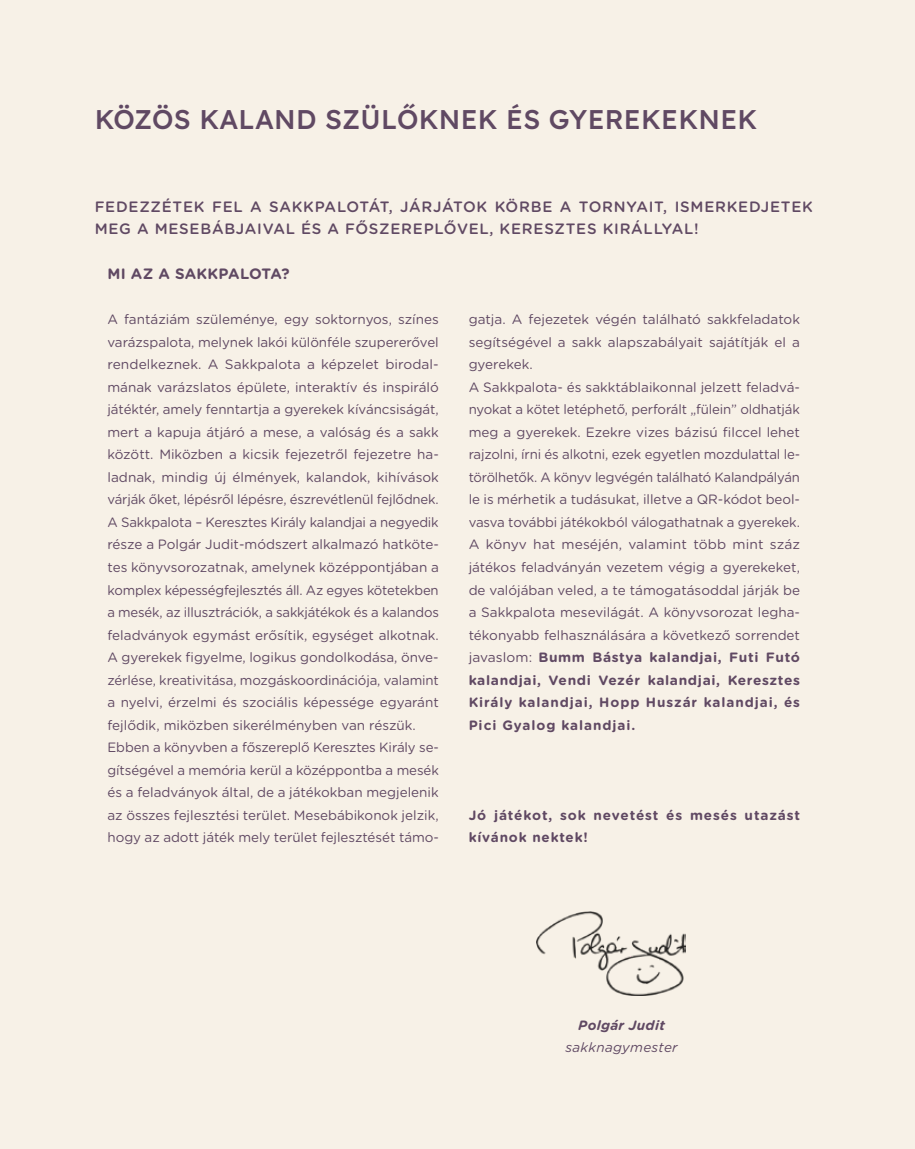
<style>
.page{position:relative;width:915px;height:1149px;background:#fff}
.page>*{position:absolute;margin:0;border:0;box-sizing:border-box;transform-origin:0 0}
.t1{font:27px "Lexend";letter-spacing:.01em;color:#604963}
.t2{font:500 15px/22.5px "Gotham Rounded";letter-spacing:.05em;color:#604963}
.t3{font:700 15px "Gotham Rounded";letter-spacing:.015em;color:#604963}
.t4{font:13.5px/22.5px "Gotham Rounded";letter-spacing:-.005em;color:#604963}
.t5{font:700 13.5px/22.5px "Gotham Rounded";letter-spacing:.06em;color:#604963}
.t6{font:italic 13.5px "Gotham Rounded";letter-spacing:.02em;color:#604963}
.t7{font:italic 700 13.5px "Gotham Rounded";letter-spacing:.02em;color:#604963}
.s1{font-weight:700}
</style>
<div class="page">
<div style="left:0;top:0;width:914px;height:1148px;background:#f7f1e7"></div>
<img style="left:536px;top:911px;width:149px;height:84px">
<h1 class="t1" style="left:95px;top:100px;width:664px">KÖZÖS KALAND SZÜLŐKNEK ÉS GYEREKEKNEK</h1>
<p class="t2" style="left:95px;top:194px;width:719px">FEDEZZÉTEK FEL A SAKKPALOTÁT, JÁRJÁTOK KÖRBE A TORNYAIT, ISMERKEDJETEK<br>MEG A MESEBÁBJAIVAL ÉS A FŐSZEREPLŐVEL, KERESZTES KIRÁLLYAL!</p>
<p class="t3" style="left:107px;top:263px;width:183px">MI AZ A SAKKPALOTA?</p>
<p class="t4" style="left:107px;top:307px;width:333px">A fantáziám szüleménye, egy soktornyos, színes varázspalota, melynek lakói különféle szupererővel rendelkeznek. A Sakkpalota a képzelet birodal&shy;mának varázslatos épülete, interaktív és inspiráló játéktér, amely fenntartja a gyerekek kíváncsiságát, mert a kapuja átjáró a mese, a valóság és a sakk között. Miközben a kicsik fejezetről fejezetre ha&shy;ladnak, mindig új élmények, kalandok, kihívások várják őket, lépésről lépésre, észrevétlenül fejlődnek.<br>A Sakkpalota – Keresztes Király kalandjai a negyedik része a Polgár Judit-módszert alkalmazó hatköte&shy;tes könyvsorozatnak, amelynek középpontjában a komplex képességfejlesztés áll. Az egyes kötetekben a mesék, az illusztrációk, a sakkjátékok és a kalandos feladványok egymást erősítik, egységet alkotnak.<br>A gyerekek figyelme, logikus gondolkodása, önve&shy;zérlése, kreativitása, mozgáskoordinációja, valamint a nyelvi, érzelmi és szociális képessége egyaránt fejlődik, miközben sikerélményben van részük.<br>Ebben a könyvben a főszereplő Keresztes Király se&shy;gítségével a memória kerül a középpontba a mesék és a feladványok által, de a játékokban megjelenik az összes fejlesztési terület. Mesebábikonok jelzik, hogy az adott játék mely terület fejlesztését támo-</p>
<p class="t4" style="left:468px;top:307px;width:333px">gatja. A fejezetek végén található sakkfeladatok segítségével a sakk alapszabályait sajátítják el a gyerekek.<br>A Sakkpalota- és sakktáblaikonnal jelzett feladvá&shy;nyokat a kötet letéphető, perforált „fülein” oldhatják meg a gyerekek. Ezekre vizes bázisú filccel lehet rajzolni, írni és alkotni, ezek egyetlen mozdulattal le&shy;törölhetők. A könyv legvégén található Kalandpályán le is mérhetik a tudásukat, illetve a QR-kódot beol&shy;vasva további játékokból válogathatnak a gyerekek.<br>A könyv hat meséjén, valamint több mint száz játékos feladványán vezetem végig a gyerekeket, de valójában veled, a te támogatásoddal járják be a Sakkpalota mesevilágát. A könyvsorozat legha&shy;tékonyabb felhasználására a következő sorrendet javaslom: <span class="s1">Bumm Bástya kalandjai, Futi Futó kalandjai, Vendi Vezér kalandjai, Keresztes Király kalandjai, Hopp Huszár kalandjai, és Pici Gyalog kalandjai.</span></p>
<p class="t5" style="left:468px;top:802px;width:333px">Jó játékot, sok nevetést és mesés utazást kívánok nektek!</p>
<p class="t7" style="left:578px;top:1014px;width:88px">Polgár Judit</p>
<p class="t6" style="left:565px;top:1038px;width:114px">sakknagymester</p>
</div>
